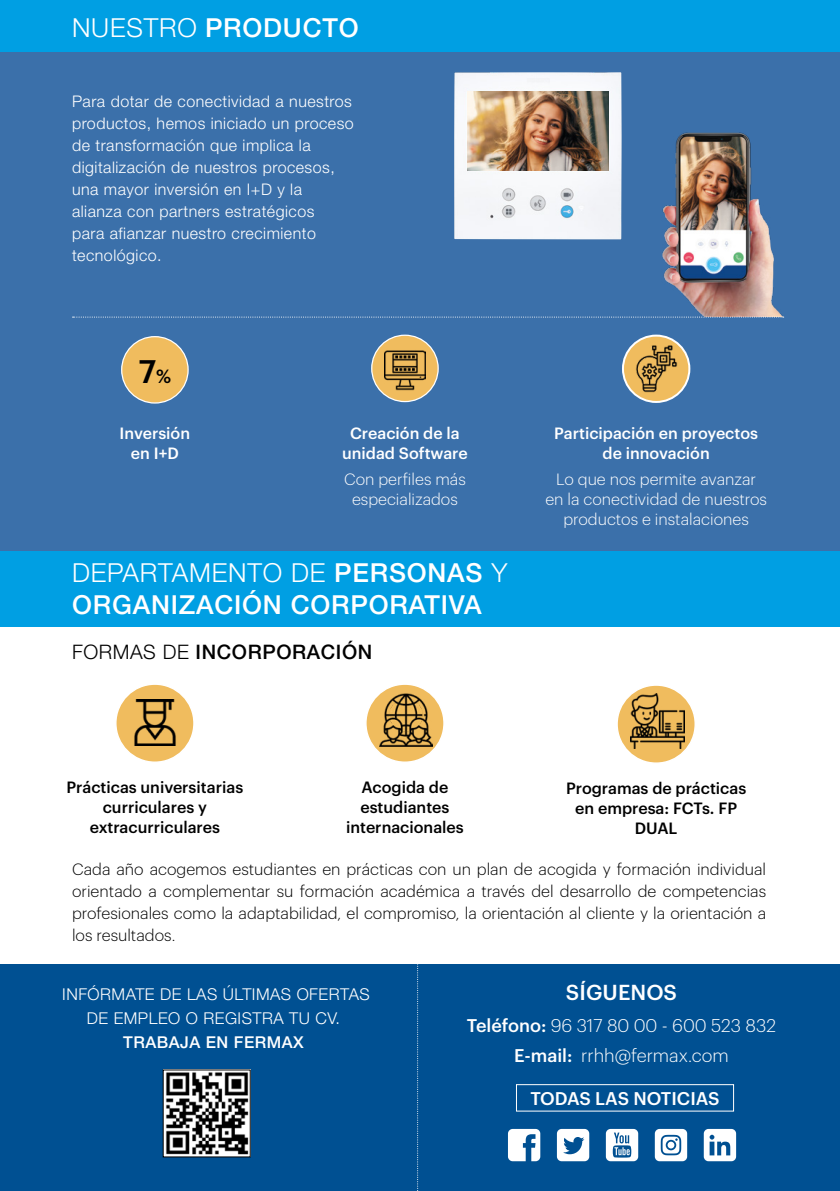
<style>
.page{position:relative;width:840px;height:1191px;background:#fff}
.page>*{position:absolute;margin:0;border:0;box-sizing:border-box;transform-origin:0 0}
.t1{font:500 31.8px "Graphik";color:#000}
.t2{font:500 26.2px/32px "Helvetica Neue LT Std";letter-spacing:.03em;color:#fff}
.t3{font:500 21.2px "Graphik";letter-spacing:.005em;color:#fff}
.t4{font:500 20px "Helvetica Neue LT Std";letter-spacing:.03em;color:#000}
.t5{font:300 18px/30px "Graphik";color:#fff;text-align:center}
.t6{font:500 18px "Graphik";color:#fff}
.t7{font:300 16.4px/23.6px "Helvetica Neue LT Std";letter-spacing:.03em;color:#fff;text-align:center}
.t8{font:500 16.4px "Helvetica Neue LT Std";letter-spacing:.03em;color:#fff}
.t9{font:300 16px/22px "Graphik";color:#000;text-align:justify}
.t10{font:300 16px/22px "Helvetica Neue LT Std";letter-spacing:.03em;color:#fff}
.t11{font:500 16px/20px "Graphik";color:#000;text-align:center}
.t12{font:300 16px/20px "Graphik";color:#fff;text-align:center}
.t13{font:500 16px/20px "Graphik";color:#fff;text-align:center}
.s1{font-weight:300}
.s2{font-size:18.8px}
.s3{font-weight:500}
</style>
<div class="page">
<div style="left:0;top:51px;width:839px;height:539px;background:#3b70aa"></div>
<img style="left:620px;top:102px;width:162px;height:214px">
<img style="left:454px;top:72px;width:167px;height:167px">
<img style="left:467px;top:92px;width:141px;height:79px">
<div style="left:0;top:964px;width:839px;height:227px;background:#005092"></div>
<div style="left:0;top:0;width:839px;height:51px;background:#009fe3"></div>
<div style="left:0;top:551px;width:839px;height:75px;background:#009fe3"></div>
<div style="left:116px;top:684px;width:78px;height:78px;background:#f0bc5e;border-radius:50%"></div>
<div style="left:115px;top:683px;width:79px;height:80px;border:1px solid #fff;border-radius:50%"></div>
<img style="left:134px;top:699px;width:42px;height:46px">
<div style="left:365px;top:684px;width:79px;height:78px;background:#f0bc5e;border-radius:50%"></div>
<div style="left:365px;top:683px;width:79px;height:80px;border:1px solid #fff;border-radius:50%"></div>
<img style="left:379px;top:694px;width:53px;height:53px">
<div style="left:616px;top:685px;width:78px;height:78px;background:#f0bc5e;border-radius:50%"></div>
<div style="left:616px;top:684px;width:79px;height:80px;border:1px solid #fff;border-radius:50%"></div>
<img style="left:629px;top:694px;width:55px;height:54px">
<svg style="left:634px;top:698px;width:22px;height:8px"></svg>
<div style="left:371px;top:335px;width:67px;height:66px;background:#f0bc5e;border-radius:50%"></div>
<div style="left:371px;top:334px;width:67px;height:68px;border:1px solid #fff;border-radius:50%"></div>
<img style="left:384px;top:350px;width:41px;height:40px">
<svg style="left:622px;top:335px;width:67px;height:67px"></svg>
<div style="left:621px;top:334px;width:69px;height:69px;border:2px solid #fff;border-radius:50%"></div>
<img style="left:629px;top:341px;width:53px;height:54px">
<div style="left:122px;top:337px;width:66px;height:66px;background:#f0bc5e;border-radius:50%"></div>
<div style="left:121px;top:336px;width:68px;height:67px;border:1px solid #fff;border-radius:50%"></div>
<img style="left:165px;top:1072px;width:83px;height:83px">
<svg style="left:72px;top:316px;width:711px;height:1px"></svg>
<svg style="left:417px;top:964px;width:1px;height:227px"></svg>
<svg style="left:605px;top:1129px;width:33px;height:32px"></svg>
<svg style="left:508px;top:1129px;width:32px;height:32px"></svg>
<svg style="left:556px;top:1129px;width:33px;height:32px"></svg>
<svg style="left:654px;top:1129px;width:32px;height:32px"></svg>
<svg style="left:703px;top:1129px;width:32px;height:32px"></svg>
<div style="left:515px;top:1084px;width:218px;height:27px;border:1px solid #fff"></div>
<h2 class="t2" style="left:72px;top:12px;width:288px"><span class="s1">NUESTRO</span> PRODUCTO</h2>
<p class="t10" style="left:72px;top:90px;width:283px">Para dotar de conectividad a nuestros productos, hemos iniciado un proceso de transformación que implica la digitalización de nuestros procesos, una mayor inversión en I+D y la alianza con partners estratégicos<br>para afianzar nuestro crecimiento tecnológico.</p>
<h1 class="t1" style="left:139px;top:347px;width:34px">7<span class="s2">%</span></h1>
<p class="t13" style="left:120px;top:422px;width:72px">Inversión en I+D</p>
<p class="t13" style="left:342px;top:422px;width:127px">Creación de la unidad Software</p>
<p class="t13" style="left:554px;top:422px;width:205px">Participación en proyectos de innovación</p>
<p class="t12" style="left:545px;top:467px;width:223px">Lo que nos permite avanzar en la conectividad de nuestros productos e instalaciones</p>
<p class="t12" style="left:344px;top:467px;width:123px">Con perfiles más especializados</p>
<h2 class="t2" style="left:72px;top:556px;width:436px"><span class="s1">DEPARTAMENTO DE</span> PERSONAS <span class="s1">Y<br></span>ORGANIZACIÓN CORPORATIVA</h2>
<p class="t4" style="left:72px;top:640px;width:301px"><span class="s1">FORMAS DE</span> INCORPORACIÓN</p>
<p class="t11" style="left:66px;top:775px;width:178px">Prácticas universitarias curriculares y extracurriculares</p>
<p class="t11" style="left:346px;top:775px;width:119px">Acogida de estudiantes internacionales</p>
<p class="t11" style="left:565px;top:776px;width:182px">Programas de prácticas en empresa: FCTs. FP<br>DUAL</p>
<p class="t9" style="left:72px;top:857px;width:695px">Cada año acogemos estudiantes en prácticas con un plan de acogida y formación individual orientado a complementar su formación académica a través del desarrollo de competencias profesionales como la adaptabilidad, el compromiso, la orientación al cliente y la orientación a los resultados.</p>
<p class="t7" style="left:62px;top:982px;width:309px">INFÓRMATE DE LAS ÚLTIMAS OFERTAS<br>DE EMPLEO O REGISTRA TU CV.</p>
<p class="t8" style="left:123px;top:1032px;width:182px">TRABAJA EN FERMAX</p>
<h3 class="t3" style="left:565px;top:976px;width:113px">SÍGUENOS</h3>
<p class="t5" style="left:466px;top:1009px;width:310px"><span class="s3">Teléfono:</span> 96 317 80 00 - 600 523 832<br><span class="s3">E-mail:</span> rrhh@fermax.com</p>
<p class="t6" style="left:530px;top:1085px;width:191px">TODAS LAS NOTICIAS</p>
</div>
